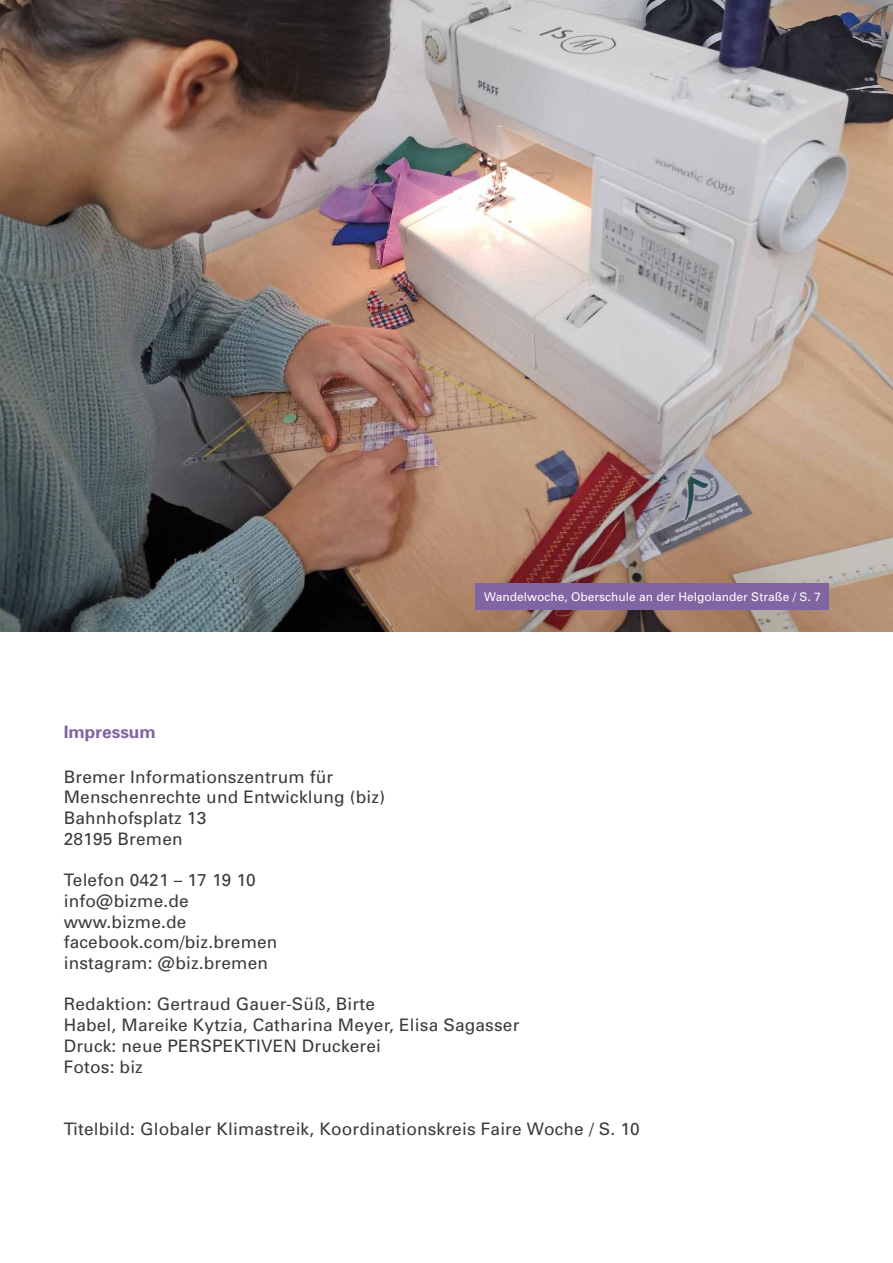
<style>
.page{position:relative;width:893px;height:1263px;background:#fff}
.page>*{position:absolute;margin:0;border:0;box-sizing:border-box;transform-origin:0 0}
.t1{font:17.25px/20.7px "Univers";letter-spacing:.01em;color:#3c3c3b}
.t2{font:700 17.25px "Univers";color:#8164a2}
.t3{font:12px "Univers";color:#fff}
</style>
<div class="page">
<img style="left:0;top:0;width:893px;height:631px">
<div style="left:476px;top:583px;width:353px;height:27px;background:#8164a2"></div>
<p class="t3" style="left:484px;top:590px;width:338px">Wandelwoche, Oberschule an der Helgolander Straße / S. 7</p>
<p class="t2" style="left:64px;top:722px;width:93px">Impressum</p>
<p class="t1" style="left:64px;top:766px;width:323px">Bremer Informationszentrum für<br>Menschenrechte und Entwicklung (biz)<br>Bahnhofsplatz 13<br>28195 Bremen</p>
<p class="t1" style="left:64px;top:870px;width:215px">Telefon 0421 – 17 19 10 info@bizme.de www.bizme.de facebook.com/biz.bremen instagram: @biz.bremen</p>
<p class="t1" style="left:64px;top:994px;width:457px">Redaktion: Gertraud Gauer-Süß, Birte<br>Habel, Mareike Kytzia, Catharina Meyer, Elisa Sagasser Druck: neue PERSPEKTIVEN Druckerei<br>Fotos: biz</p>
<p class="t1" style="left:64px;top:1118px;width:578px">Titelbild: Globaler Klimastreik, Koordinationskreis Faire Woche / S. 10</p>
</div>
